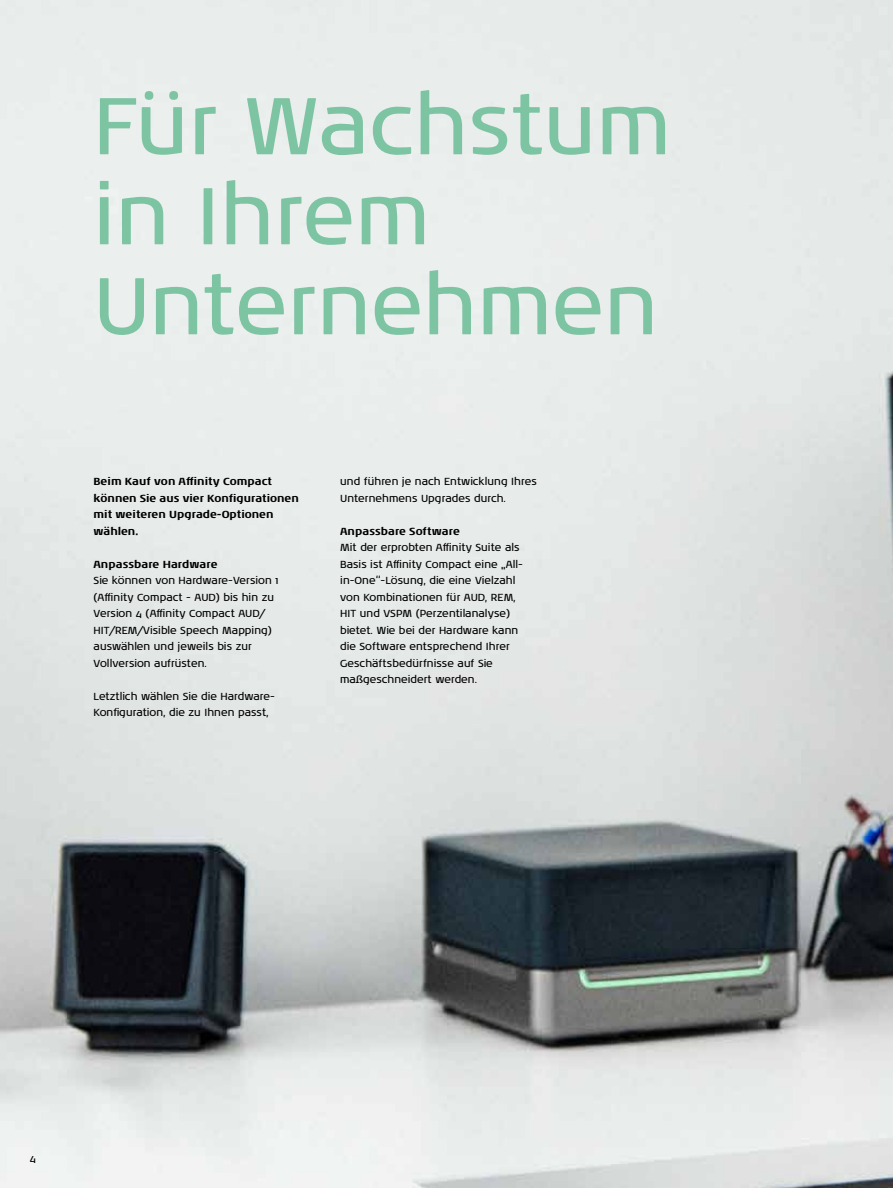
<style>
.page{position:relative;width:893px;height:1188px;background:#fff}
.page>*{position:absolute;margin:0;border:0;box-sizing:border-box;transform-origin:0 0}
.t1{font:82.5px/90px "Noa LT Pro";letter-spacing:.005em;color:#7dc4a3}
.t2{font:10.5px/16.5px "Noa LT Pro";color:#000}
.t3{font:700 10.5px/16.5px "Noa LT Pro";color:#000}
</style>
<div class="page">
<img style="left:0;top:0;width:893px;height:1188px">
<h1 class="t1" style="left:94px;top:78px;width:579px">Für Wachstum in Ihrem<br>Unternehmen</h1>
<p class="t3" style="left:94px;top:473px;width:207px">Beim Kauf von Affinity Compact können Sie aus vier Konfigurationen mit weiteren Upgrade-Optionen wählen.</p>
<p class="t3" style="left:94px;top:555px;width:126px">Anpassbare Hardware</p>
<p class="t2" style="left:94px;top:572px;width:187px">Sie können von Hardware-Version 1 (Affinity Compact - AUD) bis hin zu<br>Version 4 (Affinity Compact AUD/<br>HIT/REM/Visible Speech Mapping) auswählen und jeweils bis zur<br>Vollversion aufrüsten.</p>
<p class="t2" style="left:94px;top:688px;width:183px">Letztlich wählen Sie die Hardware-<br>Konfiguration, die zu Ihnen passt,</p>
<p class="t2" style="left:340px;top:473px;width:198px">und führen je nach Entwicklung Ihres<br>Unternehmens Upgrades durch.</p>
<p class="t3" style="left:340px;top:522px;width:121px">Anpassbare Software</p>
<p class="t2" style="left:340px;top:539px;width:184px">Mit der erprobten Affinity Suite als Basis ist Affinity Compact eine „All&shy;in-One“-Lösung, die eine Vielzahl von Kombinationen für AUD, REM, HIT und VSPM (Perzentilanalyse) bietet. Wie bei der Hardware kann die Software entsprechend Ihrer Geschäftsbedürfnisse auf Sie maßgeschneidert werden.</p>
<p class="t2" style="left:30px;top:1150px;width:8px">4</p>
</div>
